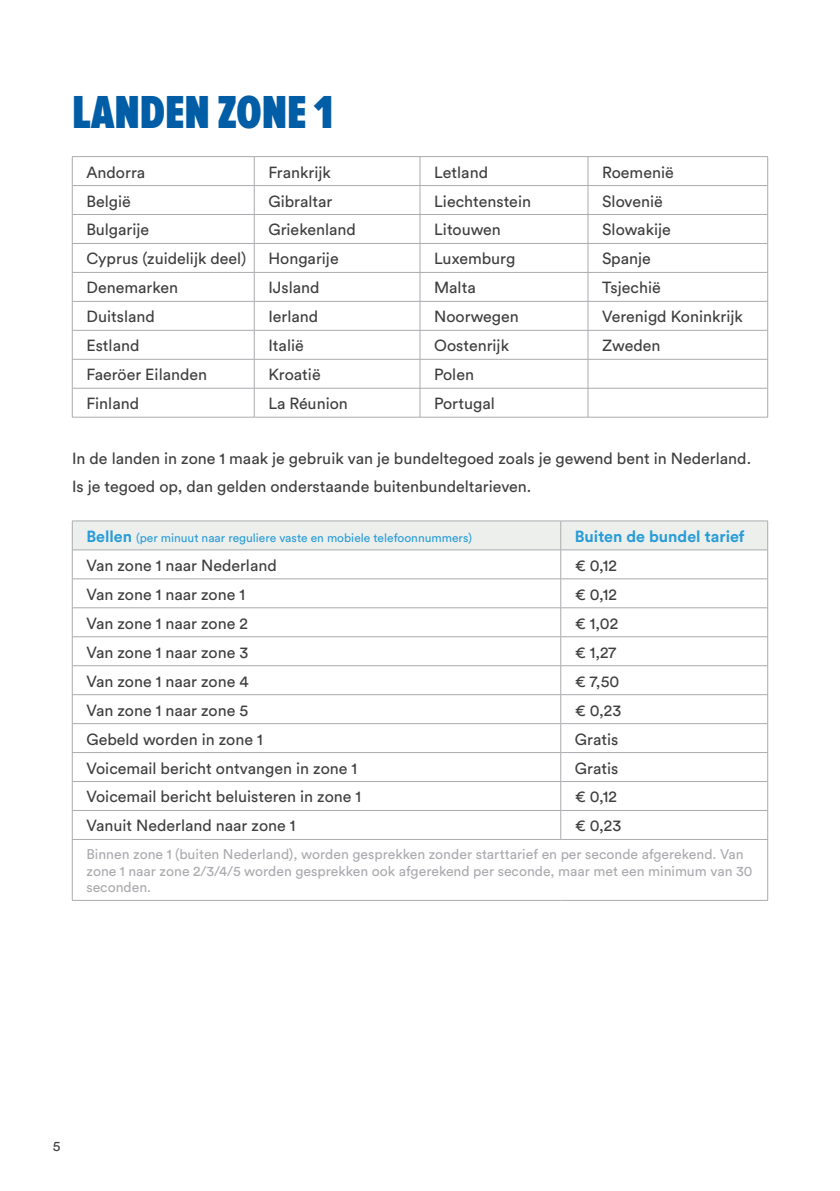
<style>
.page{position:relative;width:840px;height:1191px;background:#fff}
.page>*{position:absolute;margin:0;border:0;box-sizing:border-box;transform-origin:0 0}
.t1{font:900 48px "Proxima Nova A Ex Cn";color:#015da5}
.t2{font:16px/28px "Circular Pro";color:#3e3e3f}
.t3{font:700 16px "Circular Pro";color:#289cd7}
.t4{font:14px/16.8px "Circular Pro";color:#aaabaf}
.t5{font:14px "Circular Pro";color:#3e3e3f}
.t6{font:12px "Circular Pro";color:#289cd7}
.s1{font-weight:700;font-size:16px}
</style>
<div class="page">
<svg style="left:254px;top:157px;width:1px;height:260px"></svg>
<svg style="left:419px;top:157px;width:1px;height:260px"></svg>
<svg style="left:587px;top:157px;width:1px;height:260px"></svg>
<hr style="left:72px;top:243px;width:182px;height:1px;background:#aaabaf">
<hr style="left:254px;top:243px;width:166px;height:1px;background:#aaabaf">
<hr style="left:420px;top:243px;width:167px;height:1px;background:#aaabaf">
<hr style="left:587px;top:243px;width:180px;height:1px;background:#aaabaf">
<hr style="left:72px;top:272px;width:182px;height:1px;background:#aaabaf">
<hr style="left:254px;top:272px;width:166px;height:1px;background:#aaabaf">
<hr style="left:420px;top:272px;width:167px;height:1px;background:#aaabaf">
<hr style="left:587px;top:272px;width:180px;height:1px;background:#aaabaf">
<hr style="left:72px;top:301px;width:182px;height:1px;background:#aaabaf">
<hr style="left:254px;top:301px;width:166px;height:1px;background:#aaabaf">
<hr style="left:420px;top:301px;width:167px;height:1px;background:#aaabaf">
<hr style="left:587px;top:301px;width:180px;height:1px;background:#aaabaf">
<hr style="left:72px;top:330px;width:182px;height:1px;background:#aaabaf">
<hr style="left:254px;top:330px;width:166px;height:1px;background:#aaabaf">
<hr style="left:420px;top:330px;width:167px;height:1px;background:#aaabaf">
<hr style="left:587px;top:330px;width:180px;height:1px;background:#aaabaf">
<hr style="left:72px;top:359px;width:182px;height:1px;background:#aaabaf">
<hr style="left:254px;top:359px;width:166px;height:1px;background:#aaabaf">
<hr style="left:420px;top:359px;width:167px;height:1px;background:#aaabaf">
<hr style="left:587px;top:359px;width:180px;height:1px;background:#aaabaf">
<hr style="left:72px;top:388px;width:182px;height:1px;background:#aaabaf">
<hr style="left:254px;top:388px;width:166px;height:1px;background:#aaabaf">
<hr style="left:420px;top:388px;width:167px;height:1px;background:#aaabaf">
<hr style="left:587px;top:388px;width:180px;height:1px;background:#aaabaf">
<hr style="left:72px;top:417px;width:182px;height:1px;background:#aaabaf">
<hr style="left:254px;top:417px;width:166px;height:1px;background:#aaabaf">
<hr style="left:420px;top:417px;width:167px;height:1px;background:#aaabaf">
<hr style="left:587px;top:417px;width:180px;height:1px;background:#aaabaf">
<hr style="left:72px;top:156px;width:182px;height:1px;background:#aaabaf">
<hr style="left:254px;top:156px;width:166px;height:1px;background:#aaabaf">
<hr style="left:420px;top:156px;width:167px;height:1px;background:#aaabaf">
<hr style="left:587px;top:156px;width:180px;height:1px;background:#aaabaf">
<hr style="left:72px;top:185px;width:182px;height:1px;background:#aaabaf">
<svg style="left:72px;top:157px;width:1px;height:260px"></svg>
<hr style="left:254px;top:185px;width:166px;height:1px;background:#aaabaf">
<hr style="left:420px;top:185px;width:167px;height:1px;background:#aaabaf">
<hr style="left:587px;top:185px;width:180px;height:1px;background:#aaabaf">
<svg style="left:767px;top:157px;width:1px;height:260px"></svg>
<hr style="left:72px;top:214px;width:182px;height:1px;background:#aaabaf">
<hr style="left:254px;top:214px;width:166px;height:1px;background:#aaabaf">
<hr style="left:420px;top:214px;width:167px;height:1px;background:#aaabaf">
<hr style="left:587px;top:214px;width:180px;height:1px;background:#aaabaf">
<hr style="left:767px;top:839px;width:1px;height:61px;background:#aaabaf">
<hr style="left:72px;top:520px;width:488px;height:1px;background:#aaabaf">
<hr style="left:560px;top:520px;width:207px;height:1px;background:#aaabaf">
<svg style="left:72px;top:521px;width:696px;height:318px"></svg>
<hr style="left:72px;top:839px;width:1px;height:61px;background:#aaabaf">
<hr style="left:72px;top:578px;width:488px;height:1px;background:#aaabaf">
<hr style="left:560px;top:578px;width:207px;height:1px;background:#aaabaf">
<hr style="left:72px;top:607px;width:488px;height:1px;background:#aaabaf">
<hr style="left:560px;top:607px;width:207px;height:1px;background:#aaabaf">
<hr style="left:72px;top:636px;width:488px;height:1px;background:#aaabaf">
<hr style="left:560px;top:636px;width:207px;height:1px;background:#aaabaf">
<hr style="left:72px;top:665px;width:488px;height:1px;background:#aaabaf">
<hr style="left:560px;top:665px;width:207px;height:1px;background:#aaabaf">
<hr style="left:72px;top:694px;width:488px;height:1px;background:#aaabaf">
<hr style="left:560px;top:694px;width:207px;height:1px;background:#aaabaf">
<hr style="left:72px;top:723px;width:488px;height:1px;background:#aaabaf">
<hr style="left:560px;top:723px;width:207px;height:1px;background:#aaabaf">
<hr style="left:72px;top:752px;width:488px;height:1px;background:#aaabaf">
<hr style="left:560px;top:752px;width:207px;height:1px;background:#aaabaf">
<hr style="left:72px;top:781px;width:488px;height:1px;background:#aaabaf">
<hr style="left:560px;top:781px;width:207px;height:1px;background:#aaabaf">
<hr style="left:72px;top:810px;width:488px;height:1px;background:#aaabaf">
<hr style="left:560px;top:810px;width:207px;height:1px;background:#aaabaf">
<hr style="left:72px;top:839px;width:488px;height:1px;background:#aaabaf">
<hr style="left:560px;top:839px;width:207px;height:1px;background:#aaabaf">
<hr style="left:72px;top:900px;width:488px;height:1px;background:#aaabaf">
<hr style="left:560px;top:900px;width:207px;height:1px;background:#aaabaf">
<h1 class="t1" style="left:72px;top:86px;width:263px">LANDEN ZONE 1</h1>
<p class="t2" style="left:86px;top:157px;width:60px">Andorra</p>
<p class="t2" style="left:268px;top:157px;width:64px">Frankrijk</p>
<p class="t2" style="left:434px;top:157px;width:55px">Letland</p>
<p class="t2" style="left:602px;top:157px;width:73px">Roemenië</p>
<p class="t2" style="left:86px;top:186px;width:46px">België</p>
<p class="t2" style="left:268px;top:186px;width:65px">Gibraltar</p>
<p class="t2" style="left:434px;top:186px;width:98px">Liechtenstein</p>
<p class="t2" style="left:602px;top:186px;width:62px">Slovenië</p>
<p class="t2" style="left:86px;top:215px;width:64px">Bulgarije</p>
<p class="t2" style="left:268px;top:215px;width:89px">Griekenland</p>
<p class="t2" style="left:434px;top:215px;width:68px">Litouwen</p>
<p class="t2" style="left:602px;top:215px;width:70px">Slowakije</p>
<p class="t2" style="left:86px;top:244px;width:161px">Cyprus (zuidelijk deel)</p>
<p class="t2" style="left:268px;top:244px;width:72px">Hongarije</p>
<p class="t2" style="left:434px;top:244px;width:83px">Luxemburg</p>
<p class="t2" style="left:602px;top:244px;width:50px">Spanje</p>
<p class="t2" style="left:86px;top:273px;width:93px">Denemarken</p>
<p class="t2" style="left:268px;top:273px;width:53px">IJsland</p>
<p class="t2" style="left:434px;top:273px;width:43px">Malta</p>
<p class="t2" style="left:602px;top:273px;width:60px">Tsjechië</p>
<p class="t2" style="left:86px;top:302px;width:70px">Duitsland</p>
<p class="t2" style="left:268px;top:302px;width:51px">Ierland</p>
<p class="t2" style="left:434px;top:302px;width:86px">Noorwegen</p>
<p class="t2" style="left:602px;top:302px;width:142px">Verenigd Koninkrijk</p>
<p class="t2" style="left:86px;top:331px;width:54px">Estland</p>
<p class="t2" style="left:268px;top:331px;width:37px">Italië</p>
<p class="t2" style="left:434px;top:331px;width:76px">Oostenrijk</p>
<p class="t2" style="left:602px;top:331px;width:60px">Zweden</p>
<p class="t2" style="left:86px;top:360px;width:122px">Faeröer Eilanden</p>
<p class="t2" style="left:268px;top:360px;width:54px">Kroatië</p>
<p class="t2" style="left:434px;top:360px;width:41px">Polen</p>
<p class="t2" style="left:86px;top:389px;width:54px">Finland</p>
<p class="t2" style="left:268px;top:389px;width:81px">La Réunion</p>
<p class="t2" style="left:434px;top:389px;width:62px">Portugal</p>
<p class="t2" style="left:72px;top:444px;width:680px">In de landen in zone 1 maak je gebruik van je bundeltegoed zoals je gewend bent in Nederland.<br>Is je tegoed op, dan gelden onderstaande buitenbundeltarieven.</p>
<p class="t6" style="left:86px;top:529px;width:387px"><span class="s1">Bellen</span> (per minuut naar reguliere vaste en mobiele telefoonnummers)</p>
<p class="t3" style="left:574px;top:525px;width:171px">Buiten de bundel tarief</p>
<p class="t2" style="left:86px;top:550px;width:192px">Van zone 1 naar Nederland</p>
<p class="t2" style="left:574px;top:550px;width:43px">€ 0,12</p>
<p class="t2" style="left:86px;top:579px;width:160px">Van zone 1 naar zone 1</p>
<p class="t2" style="left:574px;top:579px;width:43px">€ 0,12</p>
<p class="t2" style="left:86px;top:608px;width:163px">Van zone 1 naar zone 2</p>
<p class="t2" style="left:574px;top:608px;width:45px">€ 1,02</p>
<p class="t2" style="left:86px;top:637px;width:163px">Van zone 1 naar zone 3</p>
<p class="t2" style="left:574px;top:637px;width:43px">€ 1,27</p>
<p class="t2" style="left:86px;top:666px;width:163px">Van zone 1 naar zone 4</p>
<p class="t2" style="left:574px;top:666px;width:46px">€ 7,50</p>
<p class="t2" style="left:86px;top:695px;width:163px">Van zone 1 naar zone 5</p>
<p class="t2" style="left:574px;top:695px;width:48px">€ 0,23</p>
<p class="t2" style="left:86px;top:724px;width:178px">Gebeld worden in zone 1</p>
<p class="t2" style="left:574px;top:724px;width:45px">Gratis</p>
<p class="t2" style="left:86px;top:753px;width:272px">Voicemail bericht ontvangen in zone 1</p>
<p class="t2" style="left:574px;top:753px;width:45px">Gratis</p>
<p class="t2" style="left:86px;top:782px;width:276px">Voicemail bericht beluisteren in zone 1</p>
<p class="t2" style="left:574px;top:782px;width:43px">€ 0,12</p>
<p class="t2" style="left:86px;top:811px;width:210px">Vanuit Nederland naar zone 1</p>
<p class="t2" style="left:574px;top:811px;width:48px">€ 0,23</p>
<p class="t4" style="left:86px;top:845px;width:667px">Binnen zone 1 (buiten Nederland), worden gesprekken zonder starttarief en per seconde afgerekend. Van zone 1 naar zone 2/3/4/5 worden gesprekken ook afgerekend per seconde, maar met een minimum van 30 seconden.</p>
<p class="t5" style="left:53px;top:1136px;width:9px">5</p>
</div>
